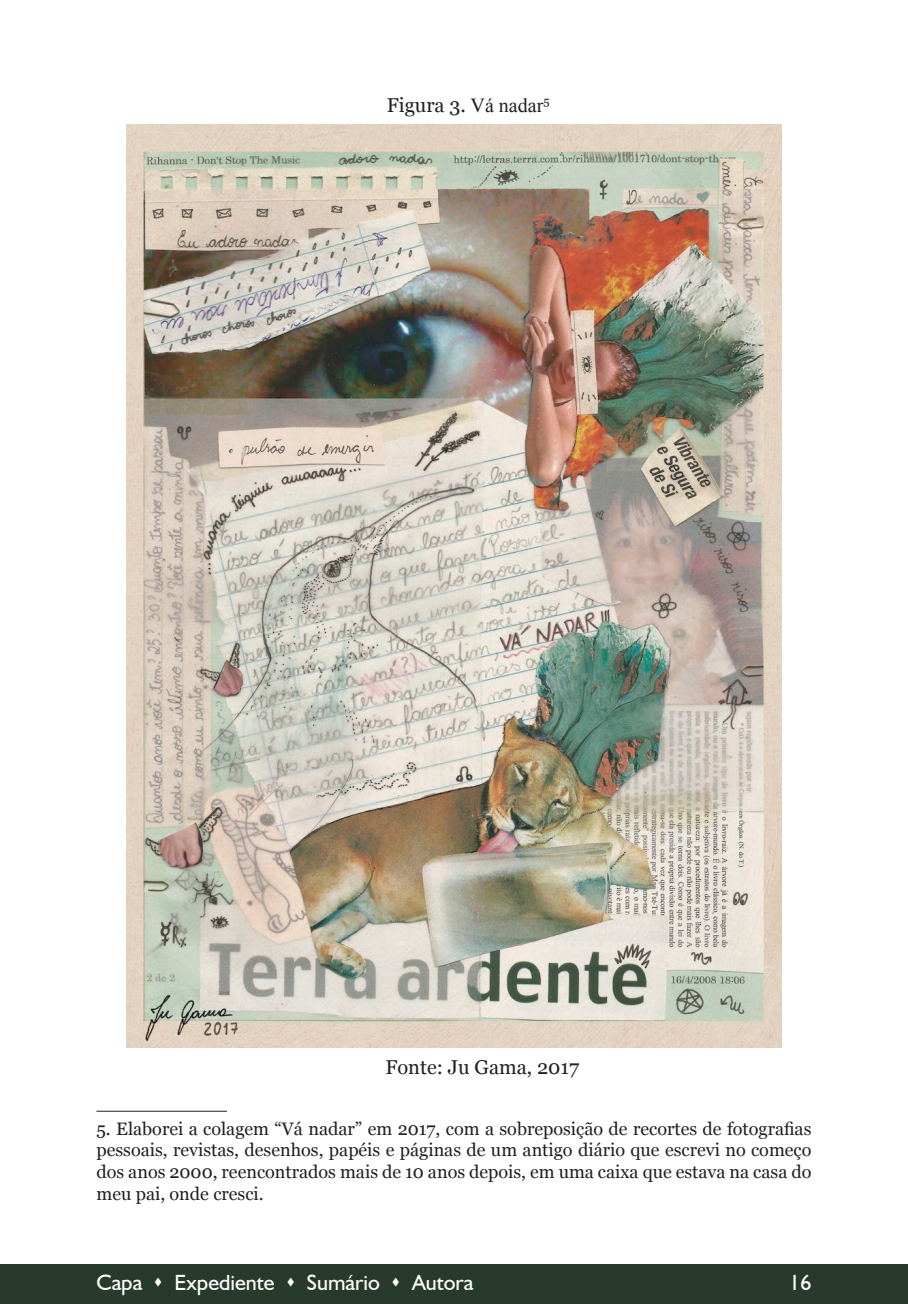
<style>
.page{position:relative;width:908px;height:1304px;background:#fff}
.page>*{position:absolute;margin:0;border:0;box-sizing:border-box;transform-origin:0 0}
.t1{font:22px "Humanist 521 BT";color:#fff}
.FIGURAS__Legenda{font:20px "Georgia";color:#231f20}
.FIGURAS__Título{font:20px "Georgia";color:#231f20}
.t2{font:18px/21.6px "Georgia";color:#231f20;text-align:justify}
.s1{font-family:"Times New Roman"}
</style>
<div class="page">
<div style="left:0;top:1264px;width:907px;height:40px;background:#273a2b"></div>
<hr style="left:96px;top:1111px;width:131px;height:1px;background:#231f20">
<img style="left:126px;top:125px;width:655px;height:922px">
<p class="FIGURAS__Título" style="left:386px;top:90px;width:164px">Figura 3. <span class="s1">Vá nadar</span><sup>5</sup></p>
<p class="FIGURAS__Legenda" style="left:385px;top:1052px;width:195px">Fonte: Ju Gama, 2017</p>
<p class="t2" style="left:96px;top:1117px;width:716px">5. Elaborei a colagem “Vá nadar” em 2017, com a sobreposição de recortes de fotografias pessoais, revistas, desenhos, papéis e páginas de um antigo diário que escrevi no começo dos anos 2000, reencontrados mais de 10 anos depois, em uma caixa que estava na casa do meu pai, onde cresci.</p>
<p class="t1" style="left:96px;top:1269px;width:378px">Capa ▲ Expediente ▲ Sumário ▲ Autora</p>
<p class="t1" style="left:788px;top:1268px;width:24px">16</p>
</div>
